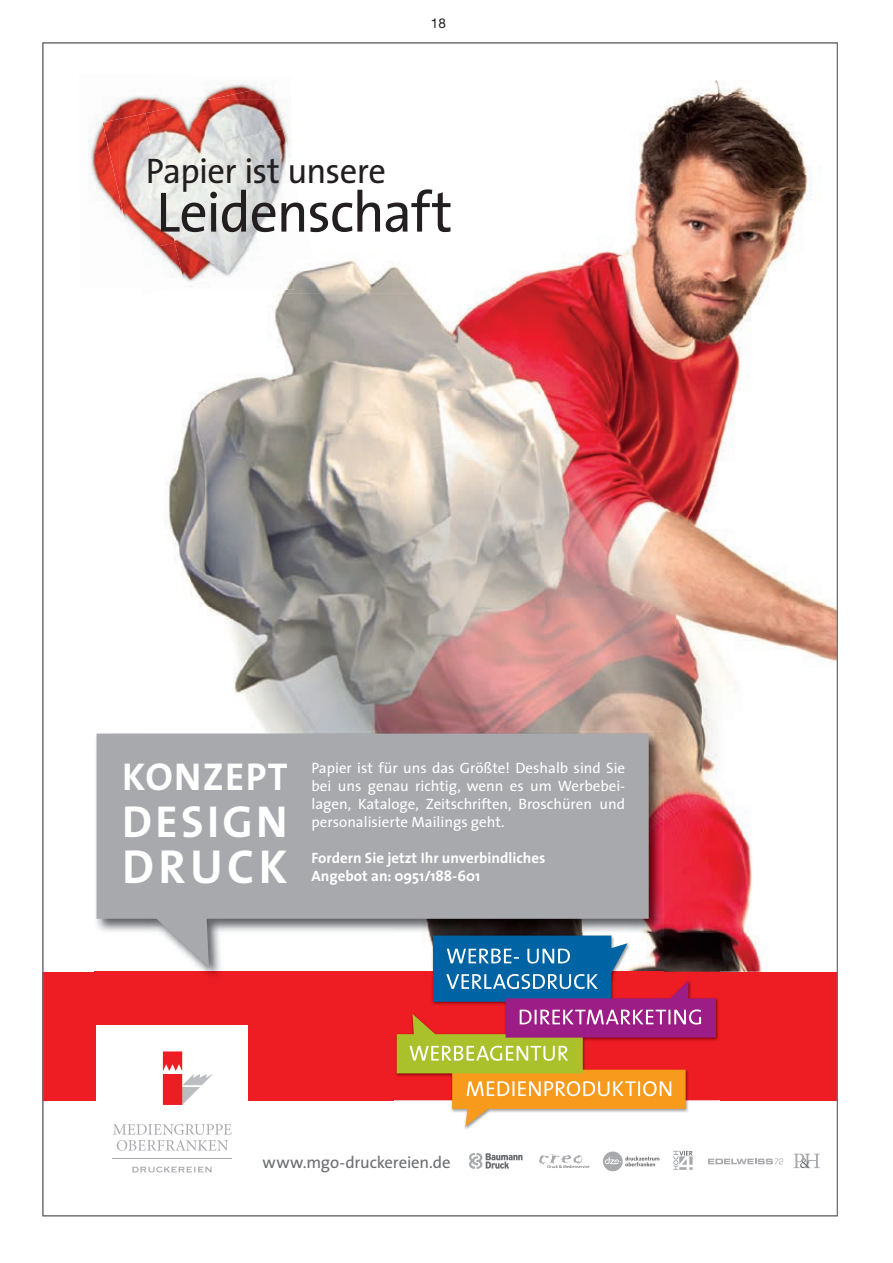
<style>
.page{position:relative;width:893px;height:1263px;background:#fff}
.page>*{position:absolute;margin:0;border:0;box-sizing:border-box;transform-origin:0 0}
.t1{font:57.3px "The Sans";letter-spacing:-.02em;color:#231f20}
.t2{font:700 48px "The Sans";letter-spacing:.09em;color:#fff}
.t3{font:700 45px "The Sans";letter-spacing:.075em;color:#fff}
.t4{font:700 39px "The Sans";letter-spacing:.035em;color:#fff}
.t5{font:35.7px "The Sans";letter-spacing:-.02em;color:#231f20}
.t6{font:16.8px "The Sans";letter-spacing:-.01em;color:#6c6d70}
.t7{font:15px/18px "The Sans";color:#fff;text-align:justify}
.t8{font:700 15px/18px "The Sans";color:#fff}
.t9{font:13.5px "Helvetica Neue";color:#231f20}
</style>
<div class="page">
<img style="left:165px;top:80px;width:671px;height:892px">
<div style="left:43px;top:972px;width:795px;height:128px;background:#ee1d23"></div>
<img style="left:94px;top:731px;width:569px;height:241px">
<svg style="left:97px;top:733px;width:552px;height:234px;fill:#a8a9ad"></svg>
<div style="left:122px;top:762px;width:166px;height:124px;background:#a8a9ad"></div>
<div style="left:311px;top:762px;width:314px;height:125px;background:#a8a9ad"></div>
<div style="left:97px;top:1025px;width:151px;height:169px;background:#fff"></div>
<svg style="left:113px;top:1124px;width:119px;height:27px"></svg>
<svg style="left:163px;top:1051px;width:50px;height:54px"></svg>
<hr style="left:112px;top:1158px;width:120px;height:1px;background:#a8a9ad">
<svg style="left:132px;top:1166px;width:80px;height:6px"></svg>
<img style="left:172px;top:80px;width:288px;height:213px">
<img style="left:165px;top:80px;width:126px;height:53px">
<img style="left:289px;top:133px;width:3px;height:20px">
<img style="left:172px;top:263px;width:121px;height:27px">
<img style="left:165px;top:284px;width:28px;height:4px">
<img style="left:137px;top:82px;width:152px;height:51px">
<img style="left:88px;top:96px;width:49px;height:117px">
<img style="left:286px;top:133px;width:3px;height:8px">
<img style="left:220px;top:264px;width:69px;height:20px">
<img style="left:120px;top:100px;width:166px;height:29px">
<img style="left:208px;top:86px;width:69px;height:14px">
<img style="left:103px;top:119px;width:17px;height:80px">
<img style="left:293px;top:167px;width:20px;height:96px">
<img style="left:289px;top:153px;width:4px;height:110px">
<img style="left:286px;top:141px;width:3px;height:123px">
<img style="left:165px;top:288px;width:7px;height:5px">
<img style="left:165px;top:278px;width:55px;height:6px">
<img style="left:145px;top:100px;width:138px;height:29px">
<img style="left:120px;top:113px;width:55px;height:130px">
<img style="left:155px;top:129px;width:131px;height:71px">
<img style="left:165px;top:173px;width:121px;height:70px">
<img style="left:175px;top:219px;width:111px;height:59px">
<img style="left:147px;top:243px;width:36px;height:35px">
<svg style="left:469px;top:1153px;width:53px;height:16px"></svg>
<svg style="left:673px;top:1151px;width:20px;height:19px"></svg>
<svg style="left:793px;top:1154px;width:27px;height:14px"></svg>
<svg style="left:603px;top:1151px;width:56px;height:20px"></svg>
<svg style="left:539px;top:1154px;width:50px;height:14px"></svg>
<svg style="left:708px;top:1158px;width:75px;height:6px"></svg>
<img style="left:395px;top:934px;width:325px;height:195px">
<svg style="left:397px;top:935px;width:319px;height:191px"></svg>
<p class="t9" style="left:431px;top:15px;width:17px">18</p>
<h3 class="t5" style="left:146px;top:141px;width:242px">Papier ist unsere</h3>
<h1 class="t1" style="left:156px;top:165px;width:298px">Leidenschaft</h1>
<h3 class="t4" style="left:122px;top:745px;width:167px">KONZEPT</h3>
<h3 class="t3" style="left:122px;top:784px;width:167px">DESIGN</h3>
<h2 class="t2" style="left:122px;top:827px;width:167px">DRUCK</h2>
<p class="t7" style="left:311px;top:759px;width:315px">Papier ist für uns das Größte! Deshalb sind Sie bei uns genau richtig, wenn es um Werbebei&shy;lagen, Kataloge, Zeitschriften, Broschüren und personalisierte Mailings geht.</p>
<p class="t8" style="left:311px;top:849px;width:235px">Fordern Sie jetzt Ihr unverbindliches<br>Angebot an: 0951/188-601</p>
<p class="t6" style="left:263px;top:1148px;width:190px">www.mgo-druckereien.de</p>
</div>
